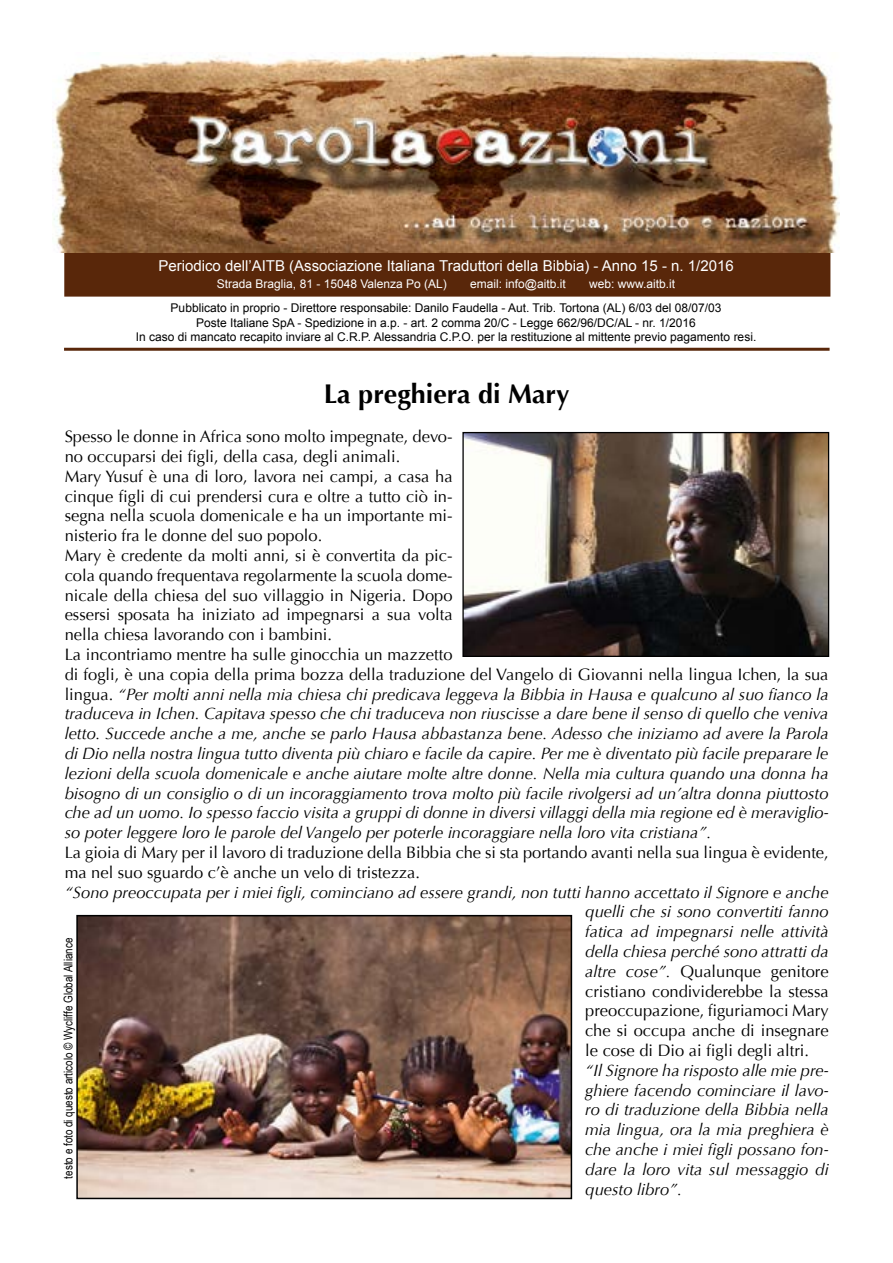
<style>
.page{position:relative;width:893px;height:1263px;background:#fff}
.page>*{position:absolute;margin:0;border:0;box-sizing:border-box;transform-origin:0 0}
.t1{font:700 27px "Optima";color:#000}
.t2{font:italic 16.5px/19.8px "Optima";color:#000;text-align:justify}
.t3{font:16.5px/19.8px "Optima";color:#000}
.t4{font:15px "Arial";color:#fff}
.t5{font:12px/14.4px "Arial";color:#000;text-align:center}
.t6{font:12px "Arial";color:#fff}
.t7{font:12px "Arial Narrow";color:#000}
.s1{font-style:normal}
</style>
<div class="page">
<hr style="left:64px;top:348px;width:766px;height:3px;background:#59270a">
<div style="left:64px;top:252px;width:766px;height:45px;background:#59270a;border:5px solid #59270a"></div>
<img style="left:53px;top:52px;width:786px;height:200px">
<img style="left:464px;top:434px;width:363px;height:221px">
<div style="left:462px;top:432px;width:367px;height:225px;border:1px solid #000"></div>
<img style="left:79px;top:918px;width:490px;height:278px">
<div style="left:76px;top:915px;width:496px;height:284px;border:2px solid #000"></div>
<p class="t4" style="left:158px;top:256px;width:577px">Periodico dell’AITB (Associazione Italiana Traduttori della Bibbia) - Anno 15 - n. 1/2016</p>
<p class="t6" style="left:217px;top:276px;width:231px">Strada Braglia, 81 - 15048 Valenza Po (AL)</p>
<p class="t6" style="left:470px;top:276px;width:97px">email: info@aitb.it</p>
<p class="t6" style="left:589px;top:276px;width:88px">web: www.aitb.it</p>
<p class="t5" style="left:136px;top:301px;width:622px">Pubblicato in proprio - Direttore responsabile: Danilo Faudella - Aut. Trib. Tortona (AL) 6/03 del 08/07/03<br>Poste Italiane SpA - Spedizione in a.p. - art. 2 comma 20/C - Legge 662/96/DC/AL - nr. 1/2016<br>In caso di mancato recapito inviare al C.R.P. Alessandria C.P.O. per la restituzione al mittente previo pagamento resi.</p>
<h1 class="t1" style="left:324px;top:378px;width:247px">La preghiera di Mary</h1>
<p class="t2" style="left:65px;top:427px;width:765px;text-align:left"><span class="s1">Spesso le donne in Africa sono molto impegnate, devo-<br>no occuparsi dei figli, della casa, degli animali.<br>Mary Yusuf è una di loro, lavora nei campi, a casa ha<br>cinque figli di cui prendersi cura e oltre a tutto ciò in-<br>segna nella scuola domenicale e ha un importante mi-<br>nisterio fra le donne del suo popolo.<br>Mary è credente da molti anni, si è convertita da pic-<br>cola quando frequentava regolarmente la scuola dome-<br>nicale della chiesa del suo villaggio in Nigeria. Dopo<br>essersi sposata ha iniziato ad impegnarsi a sua volta<br>nella chiesa lavorando con i bambini.<br>La incontriamo mentre ha sulle ginocchia un mazzetto<br>di fogli, è una copia della prima bozza della traduzione del Vangelo di Giovanni nella lingua Ichen, la sua lingua.</span> “Per molti anni nella mia chiesa chi predicava leggeva la Bibbia in Hausa e qualcuno al suo fianco la traduceva in Ichen. Capitava spesso che chi traduceva non riuscisse a dare bene il senso di quello che veniva letto. Succede anche a me, anche se parlo Hausa abbastanza bene. Adesso che iniziamo ad avere la Parola di Dio nella nostra lingua tutto diventa più chiaro e facile da capire. Per me è diventato più facile preparare le lezioni della scuola domenicale e anche aiutare molte altre donne. Nella mia cultura quando una donna ha bisogno di un consiglio o di un incoraggiamento trova molto più facile rivolgersi ad un’altra donna piuttosto che ad un uomo. Io spesso faccio visita a gruppi di donne in diversi villaggi della mia regione ed è meraviglio&shy;so poter leggere loro le parole del Vangelo per poterle incoraggiare nella loro vita cristiana”.</p>
<p class="t3" style="left:65px;top:843px;width:766px">La gioia di Mary per il lavoro di traduzione della Bibbia che si sta portando avanti nella sua lingua è evidente, ma nel suo sguardo c’è anche un velo di tristezza.</p>
<p class="t2" style="left:585px;top:882px;width:245px;text-indent:-520px">“Sono preoccupata per i miei figli, cominciano ad essere grandi, non tutti hanno accettato il Signore e anche quelli che si sono convertiti fanno fatica ad impegnarsi nelle attività della chiesa perché sono attratti da altre cose”. <span class="s1">Qualunque genitore cristiano condividerebbe la stessa preoccupazione, figuriamoci Mary che si occupa anche di insegnare le cose di Dio ai figli degli altri.</span></p>
<p class="t2" style="left:585px;top:1060px;width:245px">“Il Signore ha risposto alle mie pre&shy;ghiere facendo cominciare il lavo&shy;ro di traduzione della Bibbia nella mia lingua, ora la mia preghiera è che anche i miei figli possano fon&shy;dare la loro vita sul messaggio di questo libro”.</p>
<p class="t7" style="left:59px;top:1178px;width:242px;rotate:-90deg">testo e foto di questo articolo © Wycliffe Global Alliance</p>
</div>
